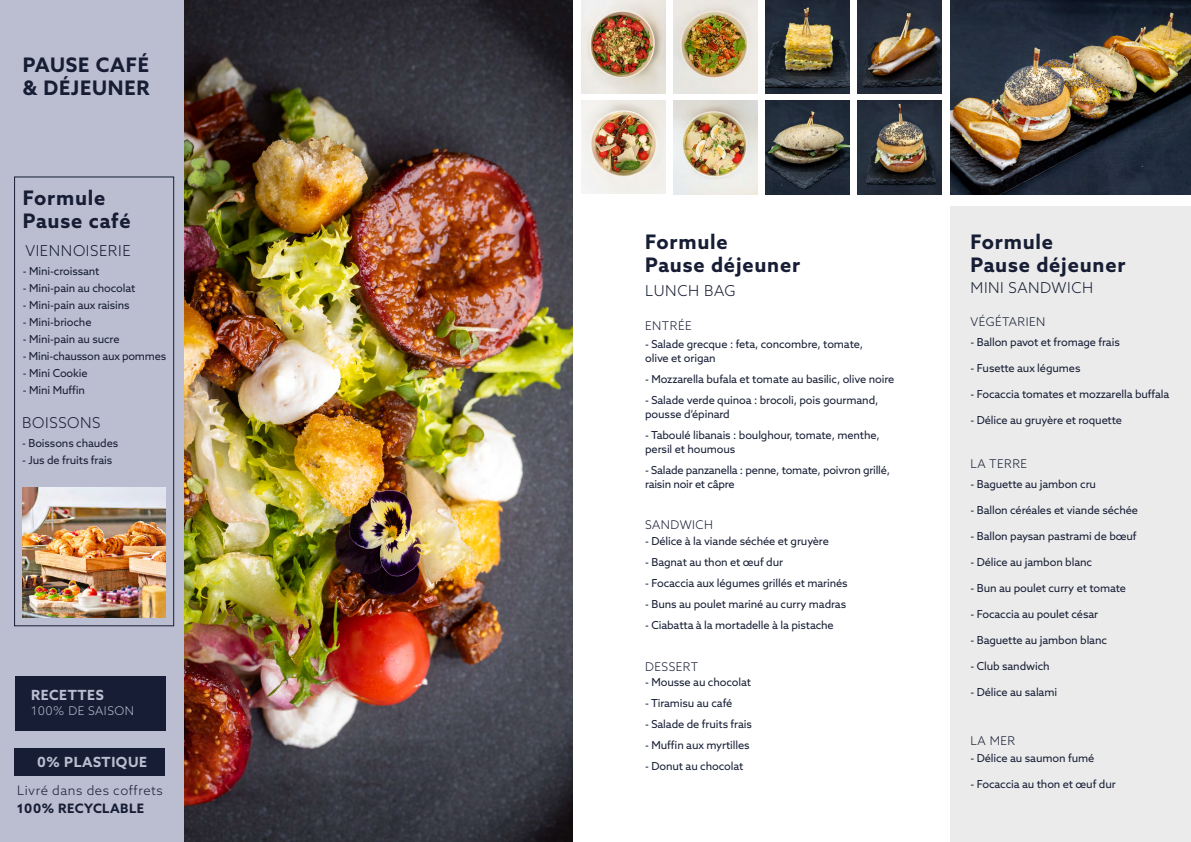
<style>
.page{position:relative;width:1191px;height:842px;background:#fff}
.page>*{position:absolute;margin:0;border:0;box-sizing:border-box;transform-origin:0 0}
.t1{font:700 20px/23px "Azo Sans";letter-spacing:.04em;color:#161d34}
.t2{font:300 15px "Azo Sans";letter-spacing:.04em;color:#161d34}
.t3{font:700 14px "Azo Sans";letter-spacing:.04em;color:#babed0}
.t4{font:300 13px "Azo Sans";letter-spacing:.04em;color:#161d34}
.t5{font:700 13px "Azo Sans";letter-spacing:.04em;color:#161d34}
.t6{font:300 12px "Azo Sans";letter-spacing:.04em;color:#161d34}
.t7{font:300 12px "Azo Sans";letter-spacing:.04em;color:#babed0}
.t8{font:11px/14px "Azo Sans";letter-spacing:-.01em;color:#161d34}
</style>
<div class="page">
<div style="left:0;top:0;width:184px;height:842px;background:#babed0"></div>
<img style="left:184px;top:0;width:389px;height:842px">
<div style="left:14px;top:748px;width:150px;height:28px;background:#161d34"></div>
<div style="left:16px;top:676px;width:150px;height:55px;background:#161d34"></div>
<img style="left:23px;top:488px;width:143px;height:129px">
<div style="left:14px;top:176px;width:160px;height:450px;border:1px solid #161d34"></div>
<div style="left:950px;top:207px;width:241px;height:635px;background:#ebebeb"></div>
<img style="left:950px;top:0;width:241px;height:194px">
<img style="left:857px;top:101px;width:84px;height:93px">
<img style="left:857px;top:0;width:84px;height:93px">
<img style="left:765px;top:101px;width:84px;height:93px">
<img style="left:765px;top:0;width:84px;height:93px">
<img style="left:673px;top:101px;width:84px;height:93px">
<img style="left:673px;top:0;width:84px;height:93px">
<img style="left:581px;top:101px;width:84px;height:92px">
<img style="left:581px;top:0;width:84px;height:93px">
<h1 class="t1" style="left:23px;top:53px;width:128px">PAUSE CAFÉ &amp; DÉJEUNER</h1>
<h1 class="t1" style="left:23px;top:185px;width:109px">Formule<br>Pause café</h1>
<p class="t8" style="left:23px;top:264px;width:78px">- Mini-croissant</p>
<p class="t8" style="left:23px;top:281px;width:114px">- Mini-pain au chocolat</p>
<p class="t8" style="left:23px;top:298px;width:108px">- Mini-pain aux raisins</p>
<p class="t8" style="left:23px;top:315px;width:70px">- Mini-brioche</p>
<p class="t8" style="left:23px;top:332px;width:98px">- Mini-pain au sucre</p>
<p class="t8" style="left:23px;top:349px;width:145px">- Mini-chausson aux pommes</p>
<p class="t8" style="left:23px;top:366px;width:66px">- Mini Cookie</p>
<p class="t8" style="left:23px;top:383px;width:64px">- Mini Muffin</p>
<h2 class="t2" style="left:25px;top:241px;width:107px">VIENNOISERIE</h2>
<h2 class="t2" style="left:22px;top:413px;width:80px">BOISSONS</h2>
<p class="t8" style="left:22px;top:436px;width:98px">- Boissons chaudes</p>
<p class="t8" style="left:22px;top:453px;width:91px">- Jus de fruits frais</p>
<p class="t3" style="left:31px;top:686px;width:74px">RECETTES</p>
<p class="t7" style="left:31px;top:703px;width:104px">100% DE SAISON</p>
<p class="t3" style="left:37px;top:753px;width:111px">0% PLASTIQUE</p>
<p class="t4" style="left:17px;top:782px;width:147px">Livré dans des coffrets</p>
<p class="t5" style="left:17px;top:799px;width:129px">100% RECYCLABLE</p>
<h1 class="t1" style="left:645px;top:230px;width:156px">Formule<br>Pause déjeuner</h1>
<h1 class="t1" style="left:970px;top:230px;width:156px">Formule<br>Pause déjeuner</h1>
<h2 class="t2" style="left:645px;top:281px;width:92px">LUNCH BAG</h2>
<p class="t6" style="left:645px;top:318px;width:48px">ENTRÉE</p>
<p class="t8" style="left:645px;top:337px;width:219px">- Salade grecque : feta, concombre, tomate, olive et origan</p>
<p class="t8" style="left:645px;top:372px;width:251px">- Mozzarella bufala et tomate au basilic, olive noire</p>
<p class="t8" style="left:645px;top:393px;width:235px">- Salade verde quinoa : brocoli, pois gourmand, pousse d’épinard</p>
<p class="t8" style="left:645px;top:428px;width:236px">- Taboulé libanais : boulghour, tomate, menthe, persil et houmous</p>
<p class="t8" style="left:645px;top:463px;width:246px">- Salade panzanella : penne, tomate, poivron grillé, raisin noir et câpre</p>
<p class="t6" style="left:645px;top:517px;width:69px">SANDWICH</p>
<p class="t8" style="left:645px;top:534px;width:185px">- Délice à la viande séchée et gruyère</p>
<p class="t8" style="left:645px;top:555px;width:139px">- Bagnat au thon et œuf dur</p>
<p class="t8" style="left:645px;top:576px;width:204px">- Focaccia aux légumes grillés et marinés</p>
<p class="t8" style="left:645px;top:597px;width:202px">- Buns au poulet mariné au curry madras</p>
<p class="t8" style="left:645px;top:618px;width:190px">- Ciabatta à la mortadelle à la pistache</p>
<p class="t6" style="left:645px;top:659px;width:55px">DESSERT</p>
<p class="t8" style="left:645px;top:675px;width:107px">- Mousse au chocolat</p>
<p class="t8" style="left:645px;top:696px;width:89px">- Tiramisu au café</p>
<p class="t8" style="left:645px;top:717px;width:108px">- Salade de fruits frais</p>
<p class="t8" style="left:645px;top:738px;width:106px">- Muffin aux myrtilles</p>
<p class="t8" style="left:645px;top:759px;width:100px">- Donut au chocolat</p>
<h2 class="t2" style="left:970px;top:278px;width:124px">MINI SANDWICH</h2>
<p class="t6" style="left:970px;top:314px;width:76px">VÉGÉTARIEN</p>
<p class="t8" style="left:970px;top:335px;width:151px">- Ballon pavot et fromage frais</p>
<p class="t8" style="left:970px;top:361px;width:111px">- Fusette aux légumes</p>
<p class="t8" style="left:970px;top:387px;width:200px">- Focaccia tomates et mozzarella buffala</p>
<p class="t8" style="left:970px;top:413px;width:153px">- Délice au gruyère et roquette</p>
<p class="t6" style="left:970px;top:456px;width:58px">LA TERRE</p>
<p class="t8" style="left:970px;top:477px;width:127px">- Baguette au jambon cru</p>
<p class="t8" style="left:970px;top:503px;width:169px">- Ballon céréales et viande séchée</p>
<p class="t8" style="left:970px;top:529px;width:168px">- Ballon paysan pastrami de bœuf</p>
<p class="t8" style="left:970px;top:555px;width:123px">- Délice au jambon blanc</p>
<p class="t8" style="left:970px;top:581px;width:157px">- Bun au poulet curry et tomate</p>
<p class="t8" style="left:970px;top:607px;width:129px">- Focaccia au poulet césar</p>
<p class="t8" style="left:970px;top:633px;width:138px">- Baguette au jambon blanc</p>
<p class="t8" style="left:970px;top:659px;width:81px">- Club sandwich</p>
<p class="t8" style="left:970px;top:685px;width:88px">- Délice au salami</p>
<p class="t6" style="left:970px;top:733px;width:46px">LA MER</p>
<p class="t8" style="left:970px;top:751px;width:125px">- Délice au saumon fumé</p>
<p class="t8" style="left:970px;top:777px;width:147px">- Focaccia au thon et œuf dur</p>
</div>
